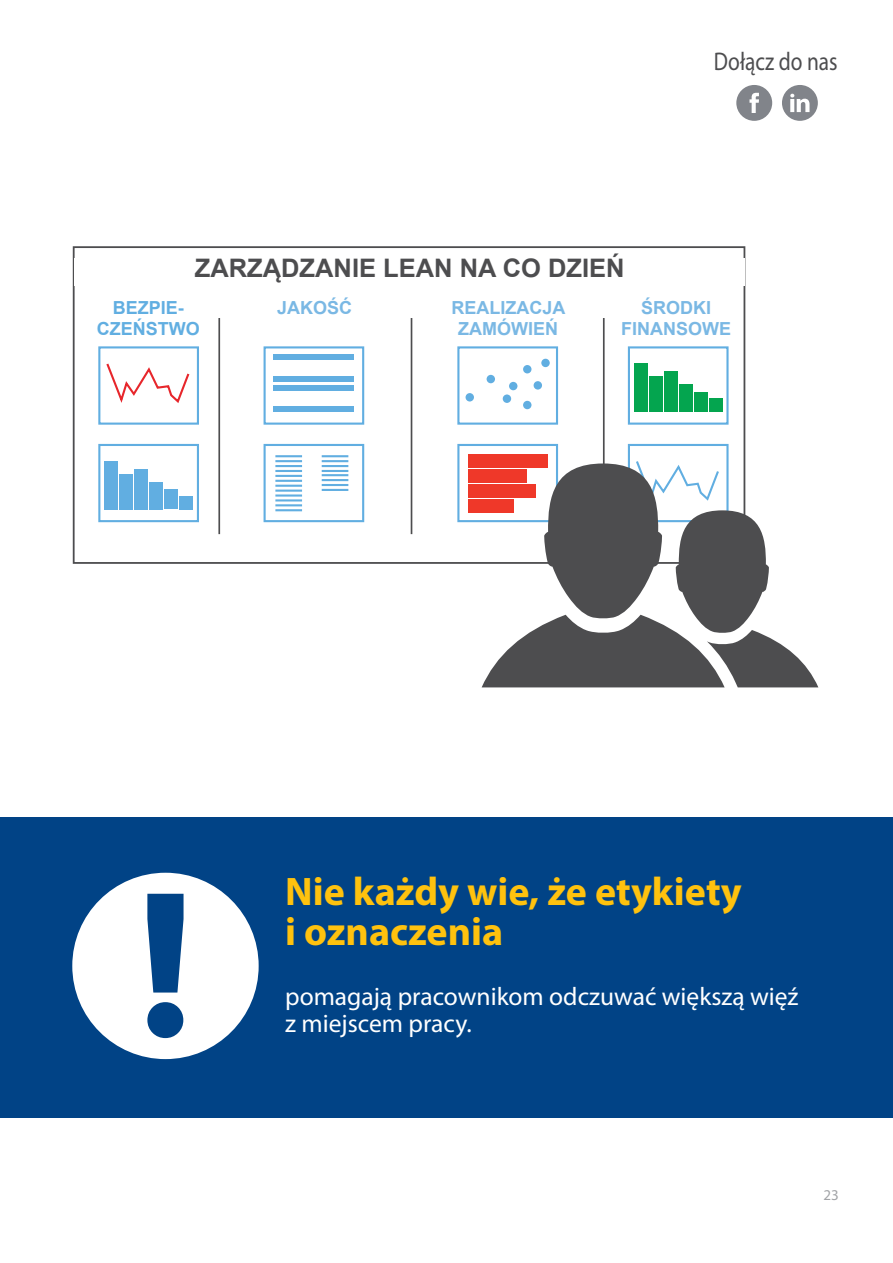
<style>
.page{position:relative;width:893px;height:1263px;background:#fff}
.page>*{position:absolute;margin:0;border:0;box-sizing:border-box;transform-origin:0 0}
.t1{font:700 39.9px/39.9px "Myriad Pro";color:#ffc20e}
.t2{font:25.65px "Myriad Pro";color:#4d4d4f;scale:.83 1}
.t3{font:25.5px/27px "Myriad Pro";color:#fff}
.t4{font:700 25.5px "Arial";color:#4d4d4f}
.t5{font:700 25.2px "Arial";color:#4d4d4f}
.t6{font:700 18px/21.6px "Arial";color:#7ab8e4;text-align:center}
.t7{font:700 18px/21.6px "Arial";color:#61aee1;text-align:center}
.t8{font:700 17.85px "Arial";color:#61aee1}
.t9{font:15px "Myriad Pro";color:#a2a4a7}
</style>
<div class="page">
<svg style="left:736px;top:85px;width:36px;height:36px"></svg>
<svg style="left:782px;top:85px;width:36px;height:36px"></svg>
<div style="left:0;top:817px;width:893px;height:300px;background:#014386"></div>
<div style="left:72px;top:873px;width:187px;height:186px;background:#fff;border-radius:50%"></div>
<svg style="left:147px;top:894px;width:37px;height:144px"></svg>
<div style="left:73px;top:246px;width:672px;height:318px;border:2px solid #4d4d4f"></div>
<hr style="left:218px;top:318px;width:2px;height:216px;background:#4d4d4f">
<hr style="left:411px;top:318px;width:1px;height:216px;background:#4d4d4f">
<hr style="left:603px;top:318px;width:2px;height:216px;background:#4d4d4f">
<div style="left:98px;top:346px;width:101px;height:79px;border:2px solid #61aee1"></div>
<svg style="left:106px;top:363px;width:84px;height:40px"></svg>
<div style="left:98px;top:444px;width:101px;height:78px;border:2px solid #61aee1"></div>
<div style="left:105px;top:461px;width:13px;height:48px;background:#61aee1"></div>
<div style="left:120px;top:474px;width:13px;height:35px;background:#61aee1"></div>
<div style="left:135px;top:469px;width:13px;height:40px;background:#61aee1"></div>
<div style="left:150px;top:482px;width:13px;height:27px;background:#61aee1"></div>
<div style="left:165px;top:489px;width:13px;height:20px;background:#61aee1"></div>
<div style="left:180px;top:496px;width:13px;height:13px;background:#61aee1"></div>
<svg style="left:263px;top:346px;width:102px;height:177px"></svg>
<svg style="left:457px;top:345px;width:272px;height:178px"></svg>
<div style="left:634px;top:364px;width:14px;height:48px;background:#04a54f"></div>
<div style="left:649px;top:376px;width:14px;height:36px;background:#04a54f"></div>
<div style="left:664px;top:371px;width:13px;height:41px;background:#04a54f"></div>
<div style="left:679px;top:384px;width:13px;height:28px;background:#04a54f"></div>
<div style="left:694px;top:392px;width:13px;height:20px;background:#04a54f"></div>
<div style="left:709px;top:399px;width:13px;height:13px;background:#04a54f"></div>
<div style="left:466px;top:393px;width:8px;height:8px;background:#61aee1;border-radius:50%"></div>
<div style="left:487px;top:375px;width:8px;height:8px;background:#61aee1;border-radius:50%"></div>
<div style="left:503px;top:394px;width:8px;height:9px;background:#61aee1;border-radius:50%"></div>
<div style="left:509px;top:382px;width:8px;height:8px;background:#61aee1;border-radius:50%"></div>
<div style="left:523px;top:401px;width:8px;height:8px;background:#61aee1;border-radius:50%"></div>
<div style="left:523px;top:365px;width:8px;height:8px;background:#61aee1;border-radius:50%"></div>
<div style="left:534px;top:381px;width:8px;height:9px;background:#61aee1;border-radius:50%"></div>
<div style="left:541px;top:359px;width:9px;height:8px;background:#61aee1;border-radius:50%"></div>
<div style="left:273px;top:354px;width:81px;height:6px;background:#61aee1"></div>
<div style="left:273px;top:376px;width:81px;height:6px;background:#61aee1"></div>
<div style="left:273px;top:385px;width:81px;height:6px;background:#61aee1"></div>
<div style="left:273px;top:406px;width:81px;height:5px;background:#61aee1"></div>
<hr style="left:275px;top:509px;width:27px;height:2px;background:#61aee1">
<hr style="left:275px;top:504px;width:27px;height:2px;background:#61aee1">
<hr style="left:275px;top:499px;width:27px;height:2px;background:#61aee1">
<hr style="left:275px;top:494px;width:27px;height:3px;background:#61aee1">
<hr style="left:275px;top:490px;width:27px;height:2px;background:#61aee1">
<hr style="left:275px;top:485px;width:27px;height:2px;background:#61aee1">
<hr style="left:275px;top:480px;width:27px;height:2px;background:#61aee1">
<hr style="left:275px;top:475px;width:27px;height:2px;background:#61aee1">
<hr style="left:275px;top:470px;width:27px;height:2px;background:#61aee1">
<hr style="left:275px;top:465px;width:27px;height:2px;background:#61aee1">
<hr style="left:275px;top:460px;width:27px;height:2px;background:#61aee1">
<hr style="left:275px;top:455px;width:27px;height:2px;background:#61aee1">
<hr style="left:322px;top:470px;width:26px;height:2px;background:#61aee1">
<hr style="left:322px;top:465px;width:26px;height:2px;background:#61aee1">
<hr style="left:322px;top:460px;width:26px;height:2px;background:#61aee1">
<hr style="left:322px;top:455px;width:26px;height:2px;background:#61aee1">
<hr style="left:322px;top:489px;width:26px;height:2px;background:#61aee1">
<hr style="left:322px;top:484px;width:26px;height:2px;background:#61aee1">
<hr style="left:322px;top:479px;width:26px;height:2px;background:#61aee1">
<hr style="left:322px;top:474px;width:26px;height:2px;background:#61aee1">
<svg style="left:482px;top:463px;width:336px;height:224px"></svg>
<div style="left:74px;top:258px;width:671px;height:28px;background:#fff"></div>
<p class="t2" style="left:714px;top:46px;width:151px">Dołącz do nas</p>
<p class="t4" style="left:195px;top:254px;width:431px">ZARZĄDZANIE LEAN NA CO DZIEŃ</p>
<p class="t7" style="left:97px;top:297px;width:104px">BEZPIE-<br>CZEŃSTWO</p>
<p class="t6" style="left:277px;top:297px;width:77px">JAKOŚĆ</p>
<p class="t6" style="left:451px;top:297px;width:115px">REALIZACJA<br>ZAMÓWIEŃ</p>
<p class="t6" style="left:621px;top:297px;width:111px">ŚRODKI<br>FINANSOWE</p>
<p class="t5" style="left:239px;top:252px;width:341px">LEAN DAILY MANAGEMENT</p>
<p class="t8" style="left:108px;top:312px;width:72px">SAFETY</p>
<p class="t8" style="left:465px;top:312px;width:90px">DELIVERY</p>
<p class="t8" style="left:647px;top:312px;width:52px">CASH</p>
<h1 class="t1" style="left:285px;top:871px;width:458px">Nie każdy wie, że etykiety i oznaczenia</h1>
<p class="t3" style="left:285px;top:982px;width:515px">pomagają pracownikom odczuwać większą więź z miejscem pracy.</p>
<p class="t9" style="left:824px;top:1185px;width:17px">23</p>
</div>
